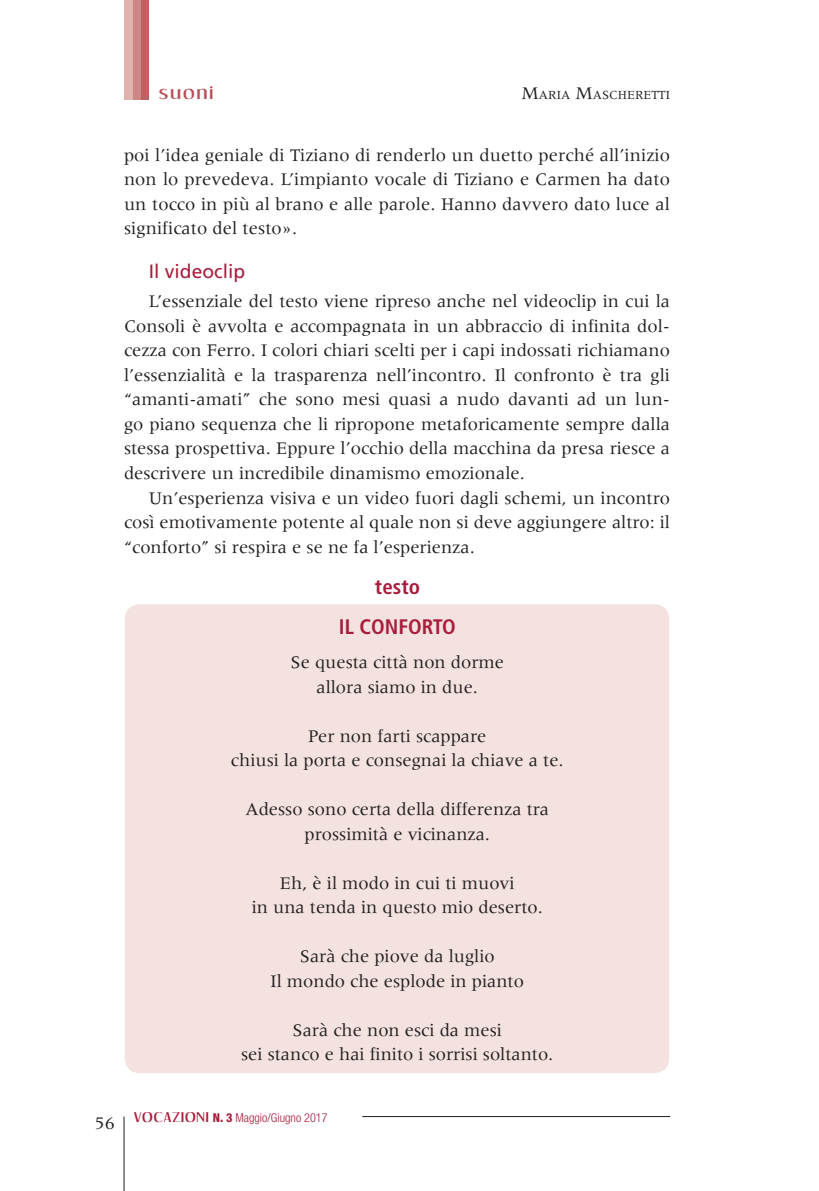
<style>
.page{position:relative;width:819px;height:1191px;background:#fff}
.page>*{position:absolute;margin:0;border:0;box-sizing:border-box;transform-origin:0 0}
.t1{font:700 condensed 21px "Frutiger LT Std";color:#a91d3c}
.t2{font:19.25px "Frutiger LT Std";color:#a91d3c}
.t3{font:18.38px/24.5px "Meridien LT Std";color:#231f20;text-align:center}
.t4{font:15.05px "Dream Orphans";color:#b64c54;scale:1.42 1}
.t5{font:12.78px "Meridien LT Std";color:#231f20}
.t6{font:300 condensed 12.25px "Helvetica Neue LT Std";color:#a91d3c}
.s1{font-size:18.38px}
.s2{font-family:"Meridien LT Std";font-weight:400;font-stretch:normal;font-size:18.38px;color:#231f20}
.s3{font-family:"Dream Orphans";font-weight:400;font-stretch:normal;font-size:11.72px}
.s4{font-weight:800}
</style>
<div class="page">
<hr style="left:124px;top:1116px;width:1px;height:75px;background:#231f20">
<hr style="left:362px;top:1116px;width:308px;height:1px;background:#231f20">
<div style="left:140px;top:0;width:9px;height:99px;background:#be6163"></div>
<div style="left:132px;top:0;width:9px;height:99px;background:#cd8784"></div>
<div style="left:124px;top:0;width:8px;height:99px;background:#e0b2ad"></div>
<div style="left:125px;top:604px;width:544px;height:469px;background:#f3e2df;border-radius:15px"></div>
<p class="t4" style="left:159px;top:84px;width:40px">SUONI</p>
<p class="t5" style="left:521px;top:88px;width:150px"><span class="s1">M</span>ARIA <span class="s1">M</span>ASCHERETTI</p>
<p class="t3" style="left:124px;top:142px;width:547px;text-align:justify">poi l’idea geniale di Tiziano di renderlo un duetto perché all’inizio non lo prevedeva. L’impianto vocale di Tiziano e Carmen ha dato un tocco in più al brano e alle parole. Hanno davvero dato luce al significato del testo».</p>
<p class="t2" style="left:149px;top:260px;width:98px">Il videoclip</p>
<p class="t3" style="left:124px;top:289px;width:547px;text-align:justify;text-indent:25px">L’essenziale del testo viene ripreso anche nel videoclip in cui la Consoli è avvolta e accompagnata in un abbraccio di infinita dol&shy;cezza con Ferro. I colori chiari scelti per i capi indossati richiamano l’essenzialità e la trasparenza nell’incontro. Il confronto è tra gli “amanti-amati” che sono mesi quasi a nudo davanti ad un lun&shy;go piano sequenza che li ripropone metaforicamente sempre dalla stessa prospettiva. Eppure l’occhio della macchina da presa riesce a descrivere un incredibile dinamismo emozionale.</p>
<p class="t3" style="left:124px;top:485px;width:547px;text-align:justify;text-indent:25px">Un’esperienza visiva e un video fuori dagli schemi, un incontro così emotivamente potente al quale non si deve aggiungere altro: il “conforto” si respira e se ne fa l’esperienza.</p>
<p class="t1" style="left:375px;top:574px;width:47px">TESTO</p>
<p class="t1" style="left:339px;top:614px;width:118px">IL CONFORTO</p>
<p class="t3" style="left:290px;top:650px;width:215px">Se questa città non dorme allora siamo in due.</p>
<p class="t3" style="left:231px;top:723px;width:334px">Per non farti scappare<br>chiusi la porta e consegnai la chiave a te.</p>
<p class="t3" style="left:245px;top:797px;width:305px">Adesso sono certa della differenza tra prossimità e vicinanza.</p>
<p class="t3" style="left:252px;top:870px;width:292px">Eh, è il modo in cui ti muovi<br>in una tenda in questo mio deserto.</p>
<p class="t3" style="left:270px;top:944px;width:255px">Sarà che piove da luglio<br>Il mondo che esplode in pianto</p>
<p class="t3" style="left:241px;top:1017px;width:314px">Sarà che non esci da mesi<br>sei stanco e hai finito i sorrisi soltanto.</p>
<p class="t6" style="left:94px;top:1110px;width:235px"><span class="s2">56</span> <span class="s3">VOCAZIONI</span> <span class="s4">N. 3</span> Maggio/Giugno 2017</p>
</div>
